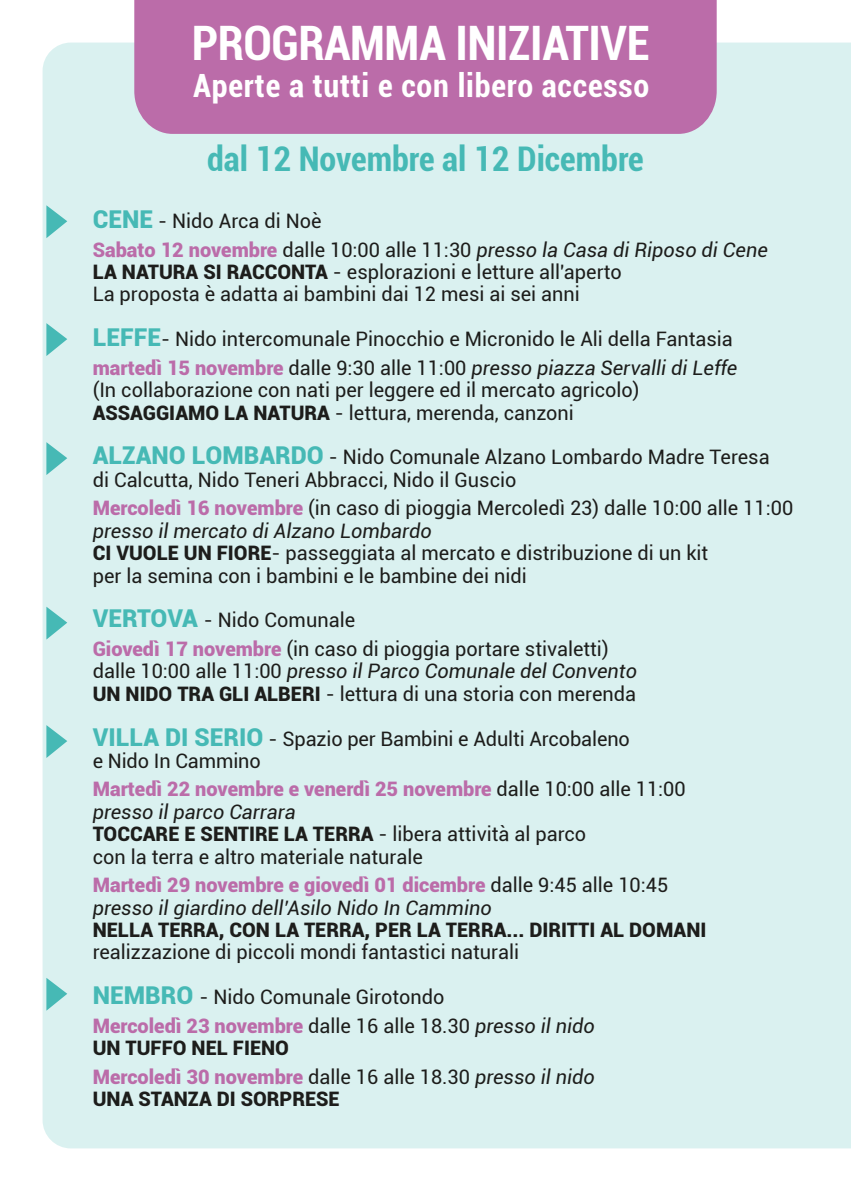
<style>
.page{position:relative;width:851px;height:1191px;background:#fff}
.page>*{position:absolute;margin:0;border:0;box-sizing:border-box;transform-origin:0 0}
.t1{font:700 condensed 47.6px "Roboto";letter-spacing:-.01em;color:#fff}
.t2{font:700 condensed 34px "Roboto";color:#46b9b5}
.t3{font:700 condensed 32px "Roboto";letter-spacing:.025em;color:#fff}
.t4{font:20px/22.4px "Roboto";color:#1d1d1b}
.t5{font:italic 20px/22.4px "Roboto";color:#1d1d1b}
.t6{font:900 20px "Roboto";color:#1d1d1b}
.t7{font:900 20px/28.6px "Roboto";color:#bb6ca9}
.s1{font-weight:900;font-size:24.6px;color:#46b9b5}
.s2{font-weight:900;color:#bb6ca9}
.s3{font-style:italic}
.s4{font-weight:900}
.s5{font-weight:900;font-style:normal;color:#bb6ca9}
.s6{font-style:normal}
.s7{color:#1d1d1b}
.s8{font-weight:400;color:#1d1d1b}
.s9{font-weight:400;font-style:italic;color:#1d1d1b}
</style>
<div class="page">
<div style="left:43px;top:43px;width:807px;height:1105px;background:#daf1f0"></div>
<div style="left:134px;top:0;width:582px;height:134px;background:#bb6ca9"></div>
<svg style="left:46px;top:205px;width:21px;height:33px"></svg>
<svg style="left:46px;top:323px;width:21px;height:33px"></svg>
<svg style="left:46px;top:442px;width:21px;height:33px"></svg>
<svg style="left:46px;top:606px;width:21px;height:33px"></svg>
<svg style="left:46px;top:725px;width:21px;height:33px"></svg>
<svg style="left:46px;top:977px;width:21px;height:33px"></svg>
<h1 class="t1" style="left:192px;top:9px;width:459px">PROGRAMMA INIZIATIVE</h1>
<h3 class="t3" style="left:193px;top:63px;width:457px">Aperte a tutti e con libero accesso</h3>
<h2 class="t2" style="left:207px;top:135px;width:438px">dal 12 Novembre al 12 Dicembre</h2>
<p class="t4" style="left:93px;top:206px;width:676px;line-height:28.6px"><span class="s1">CENE</span> - Nido Arca di Noè<br><span class="s2">Sabato 12 novembre</span> dalle 10:00 alle 11:30 <span class="s3">presso la Casa di Riposo di Cene</span></p>
<p class="t4" style="left:93px;top:260px;width:530px"><span class="s4">LA NATURA SI RACCONTA</span> - esplorazioni e letture all'aperto<br>La proposta è adatta ai bambini dai 12 mesi ai sei anni</p>
<p class="t4" style="left:93px;top:324px;width:646px;line-height:28.6px"><span class="s1">LEFFE</span>- Nido intercomunale Pinocchio e Micronido le Ali della Fantasia <span class="s2">martedì 15 novembre</span> dalle 9:30 alle 11:00 <span class="s3">presso piazza Servalli di Leffe</span></p>
<p class="t4" style="left:93px;top:378px;width:548px">(In collaborazione con nati per leggere ed il mercato agricolo)<br><span class="s4">ASSAGGIAMO LA NATURA</span> - lettura, merenda, canzoni</p>
<p class="t4" style="left:93px;top:445px;width:678px"><span class="s1">ALZANO LOMBARDO</span> - Nido Comunale Alzano Lombardo Madre Teresa di Calcutta, Nido Teneri Abbracci, Nido il Guscio</p>
<p class="t4" style="left:93px;top:496px;width:702px"><span class="s2">Mercoledì 16 novembre</span> (in caso di pioggia Mercoledì 23) dalle 10:00 alle 11:00 <span class="s3">presso il mercato di Alzano Lombardo<br></span><span class="s4">CI VUOLE UN FIORE</span>- passeggiata al mercato e distribuzione di un kit<br>per la semina con i bambini e le bambine dei nidi</p>
<p class="t4" style="left:93px;top:605px;width:517px;line-height:28.6px"><span class="s1">VERTOVA</span> - Nido Comunale<br><span class="s2">Giovedì 17 novembre</span> (in caso di pioggia portare stivaletti)</p>
<p class="t4" style="left:93px;top:659px;width:545px">dalle 10:00 alle 11:00 <span class="s3">presso il Parco Comunale del Convento<br></span><span class="s4">UN NIDO TRA GLI ALBERI</span> - lettura di una storia con merenda</p>
<p class="t4" style="left:93px;top:726px;width:538px"><span class="s1">VILLA DI SERIO</span> - Spazio per Bambini e Adulti Arcobaleno e Nido In Cammino</p>
<p class="t4" style="left:93px;top:777px;width:594px"><span class="s2">Martedì 22 novembre e venerdì 25 novembre</span> dalle 10:00 alle 11:00 <span class="s3">presso il parco Carrara<br></span><span class="s4">TOCCARE E SENTIRE LA TERRA</span> - libera attività al parco<br>con la terra e altro materiale naturale</p>
<p class="t5" style="left:93px;top:873px;width:577px"><span class="s5">Martedì 29 novembre e giovedì 01 dicembre</span> <span class="s6">dalle 9:45 alle 10:45 </span>presso il giardino dell’Asilo Nido In Cammino</p>
<p class="t6" style="left:93px;top:915px;width:615px">NELLA TERRA, CON LA TERRA, PER LA TERRA... DIRITTI AL DOMANI</p>
<p class="t4" style="left:93px;top:940px;width:428px">realizzazione di piccoli mondi fantastici naturali</p>
<p class="t4" style="left:93px;top:982px;width:503px;line-height:28.6px"><span class="s1">NEMBRO</span> - Nido Comunale Girotondo<br><span class="s2">Mercoledì 23 novembre</span> dalle 16 alle 18.30 <span class="s3">presso il nido</span></p>
<p class="t7" style="left:93px;top:1033px;width:503px"><span class="s7">UN TUFFO NEL FIENO<br></span>Mercoledì 30 novembre <span class="s8">dalle 16 alle 18.30</span> <span class="s9">presso il nido</span></p>
<p class="t6" style="left:93px;top:1085px;width:248px">UNA STANZA DI SORPRESE</p>
</div>
